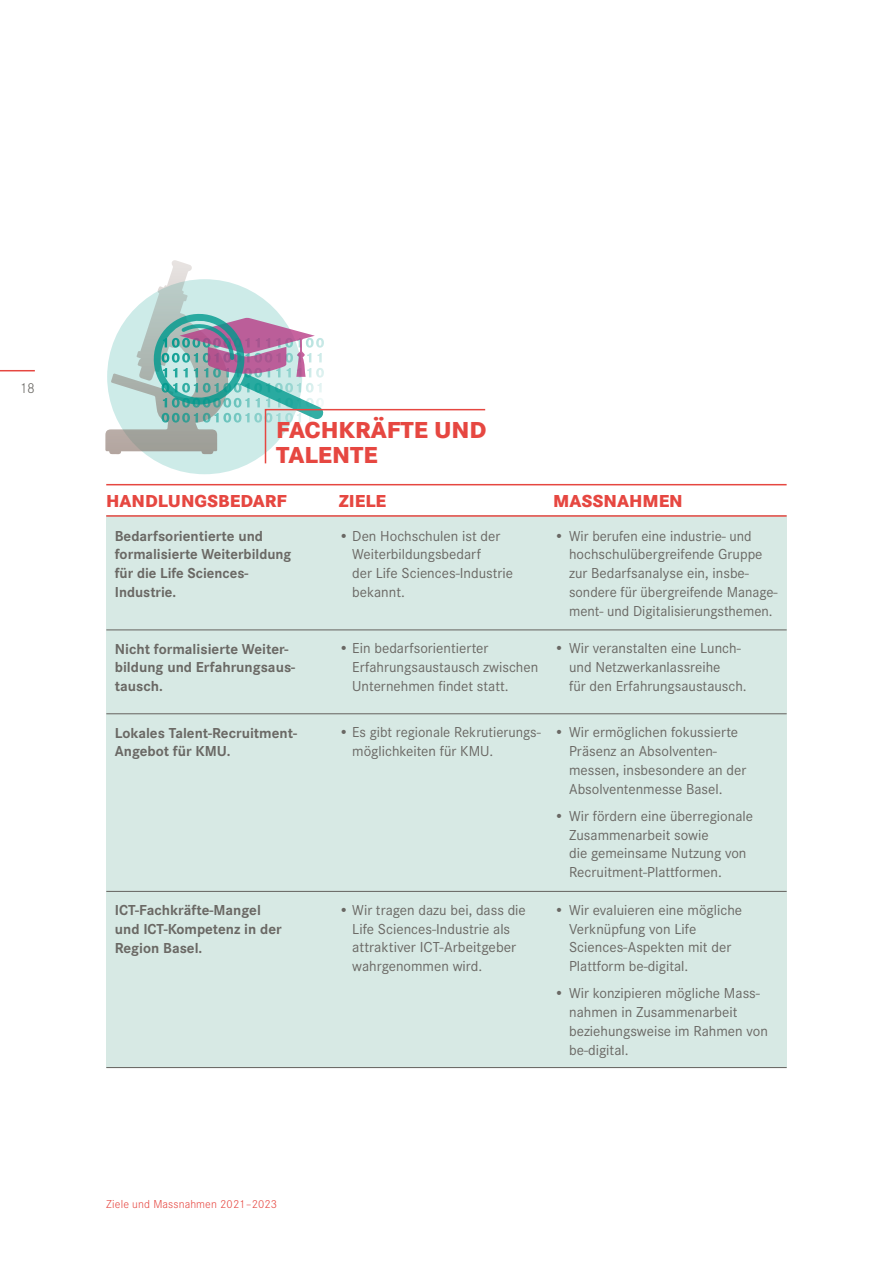
<style>
.page{position:relative;width:893px;height:1263px;background:#fff}
.page>*{position:absolute;margin:0;border:0;box-sizing:border-box;transform-origin:0 0}
.t1{font:800 24px/25.5px "Corporate S";color:#e64741}
.t2{font:800 18px "Corporate S";color:#e64741}
.t3{font:15px/18.8px "Corporate S";color:#6a6864}
.t4{font:700 15px/18.8px "Corporate S";color:#6a6864}
.t5{font:300 15px "Corporate S";color:#6a6864}
.t6{font:300 12px "Corporate S";letter-spacing:.01em;color:#e64741}
</style>
<div class="page">
<div style="left:106px;top:515px;width:681px;height:552px;background:#d7e9e4"></div>
<hr style="left:106px;top:629px;width:681px;height:1px;background:#6a6864">
<hr style="left:106px;top:713px;width:681px;height:1px;background:#6a6864">
<hr style="left:106px;top:891px;width:681px;height:1px;background:#6a6864">
<hr style="left:106px;top:1067px;width:681px;height:1px;background:#6a6864">
<hr style="left:106px;top:484px;width:681px;height:1px;background:#e64741">
<hr style="left:106px;top:515px;width:681px;height:2px;background:#e64741">
<svg style="left:105px;top:260px;width:381px;height:205px"></svg>
<hr style="left:0;top:370px;width:35px;height:1px;background:#e64741">
<p class="t5" style="left:20px;top:379px;width:16px">18</p>
<h1 class="t1" style="left:276px;top:418px;width:212px">FACHKRÄFTE UND<br>TALENTE</h1>
<p class="t2" style="left:106px;top:490px;width:182px">HANDLUNGSBEDARF</p>
<p class="t2" style="left:339px;top:490px;width:49px">ZIELE</p>
<p class="t2" style="left:553px;top:490px;width:131px">MASSNAHMEN</p>
<p class="t4" style="left:115px;top:527px;width:178px">Bedarfsorientierte und formalisierte Weiterbildung für die Life Sciences-<br>Industrie.</p>
<p class="t3" style="left:569px;top:526px;width:210px;text-indent:-15px">• Wir berufen eine industrie- und hochschulübergreifende Gruppe zur Bedarfsanalyse ein, insbe&shy;sondere für übergreifende Manage&shy;ment- und Digitalisierungsthemen.</p>
<p class="t3" style="left:569px;top:639px;width:179px;text-indent:-15px">• Wir veranstalten eine Lunch&shy;und Netzwerkanlassreihe<br>für den Erfahrungsaustausch.</p>
<p class="t3" style="left:569px;top:723px;width:179px;text-indent:-15px">• Wir ermöglichen fokussierte<br>Präsenz an Absolventen&shy;messen, insbesondere an der<br>Absolventenmesse Basel.</p>
<p class="t3" style="left:569px;top:806px;width:185px;text-indent:-15px">• Wir fördern eine überregionale<br>Zusammenarbeit sowie<br>die gemeinsame Nutzung von<br>Recruitment-Plattformen.</p>
<p class="t3" style="left:569px;top:901px;width:175px;text-indent:-15px">• Wir evaluieren eine mögliche<br>Verknüpfung von Life<br>Sciences-Aspekten mit der<br>Plattform be-digital.</p>
<p class="t3" style="left:569px;top:984px;width:200px;text-indent:-15px">• Wir konzipieren mögliche Mass&shy;nahmen in Zusammenarbeit beziehungsweise im Rahmen von be-digital.</p>
<p class="t3" style="left:352px;top:526px;width:162px;text-indent:-14px">• Den Hochschulen ist der<br>Weiterbildungsbedarf<br>der Life Sciences-Industrie bekannt.</p>
<p class="t3" style="left:352px;top:639px;width:188px;text-indent:-14px">• Ein bedarfsorientierter<br>Erfahrungsaustausch zwischen<br>Unternehmen findet statt.</p>
<p class="t3" style="left:352px;top:723px;width:190px;text-indent:-14px">• Es gibt regionale Rekrutierungs&shy;möglichkeiten für KMU.</p>
<p class="t4" style="left:115px;top:640px;width:182px">Nicht formalisierte Weiter&shy;bildung und Erfahrungsaus&shy;tausch.</p>
<p class="t4" style="left:115px;top:723px;width:184px">Lokales Talent-Recruitment-<br>Angebot für KMU.</p>
<p class="t3" style="left:352px;top:901px;width:175px;text-indent:-14px">• Wir tragen dazu bei, dass die<br>Life Sciences-Industrie als attraktiver ICT-Arbeitgeber wahrgenommen wird.</p>
<p class="t4" style="left:115px;top:901px;width:168px">ICT-Fachkräfte-Mangel und ICT-Kompetenz in der<br>Region Basel.</p>
<p class="t6" style="left:106px;top:1197px;width:172px">Ziele und Massnahmen 2021–2023</p>
</div>
